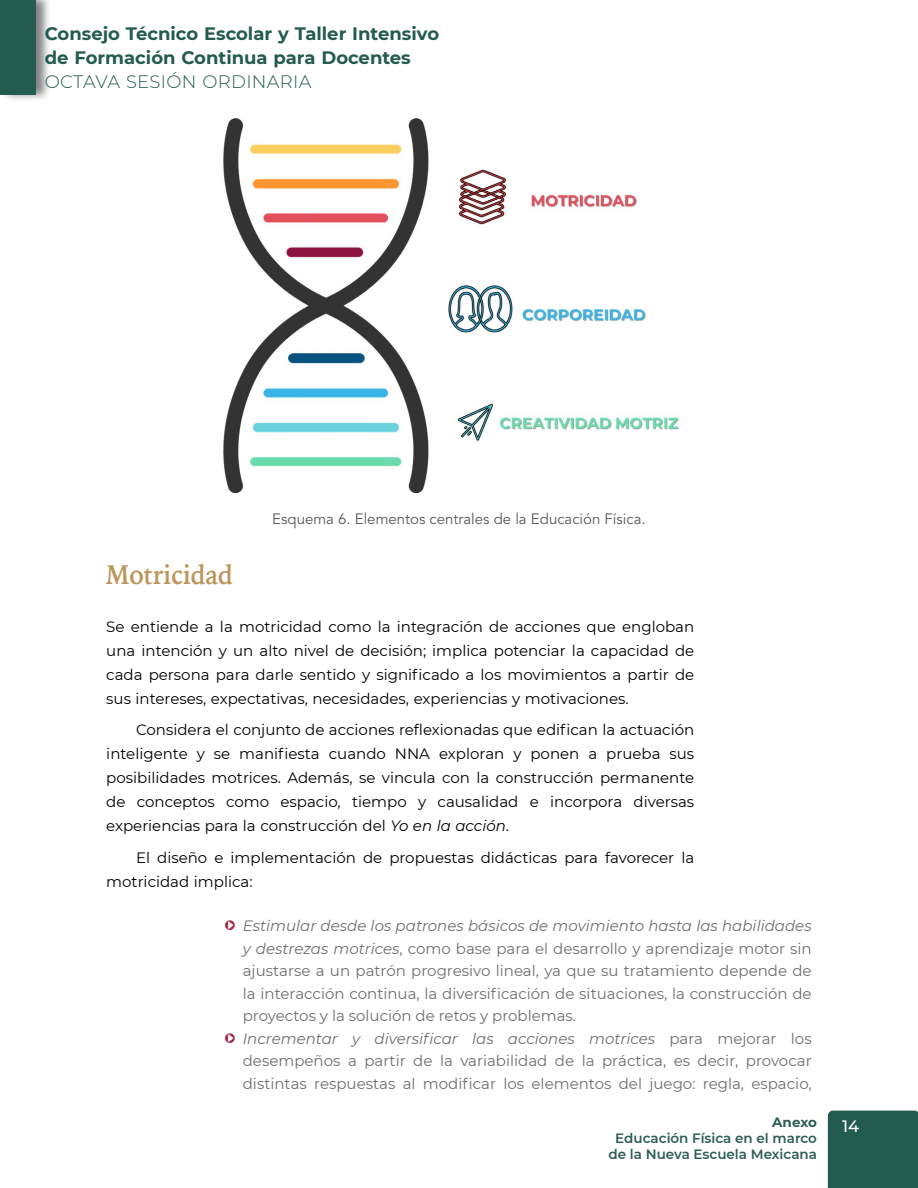
<style>
.page{position:relative;width:918px;height:1188px;background:#fff}
.page>*{position:absolute;margin:0;border:0;box-sizing:border-box;transform-origin:0 0}
.t1{font:700 27px "Iowan Old Style";color:#bc955c;scale:.9 1}
.t2{font:700 18px/24px "Montserrat";color:#235b4e}
.t3{font:300 18px "Montserrat";letter-spacing:.015em;color:#235b4e}
.t4{font:500 16.5px "Montserrat";color:#fff}
.t5{font:15px/24px "Montserrat";color:#000;text-align:justify}
.t6{font:15px "Montserrat";color:#6d6e71}
.t7{font:italic 15px "Montserrat";color:#6d6e71}
.t8{font:15px "Avenir LT Std";color:#58595b}
.t9{font:600 13.5px/16.2px "Montserrat";color:#2b5d54;text-align:center}
.t10{font:700 13.5px "Montserrat";letter-spacing:-.005em;color:#2b5d54}
.s1{font-style:italic}
.s2{font-family:"KG Arrows";font-style:normal;font-size:18px;color:#9f2847}
.s3{font-style:normal}
</style>
<div class="page">
<div style="left:828px;top:1111px;width:90px;height:77px;background:#235b4e"></div>
<div style="left:0;top:0;width:52px;height:103px;background:#000;opacity:.5"></div>
<div style="left:0;top:0;width:35px;height:94px;background:#235b4e"></div>
<img style="left:224px;top:119px;width:455px;height:373px">
<p class="t2" style="left:45px;top:21px;width:396px">Consejo Técnico Escolar y Taller Intensivo de Formación Continua para Docentes</p>
<p class="t3" style="left:45px;top:70px;width:268px">OCTAVA SESIÓN ORDINARIA</p>
<p class="t8" style="left:272px;top:510px;width:375px">Esquema 6. Elementos centrales de la Educación Física.</p>
<h1 class="t1" style="left:106px;top:550px;width:142px">Motricidad</h1>
<p class="t5" style="left:106px;top:614px;width:590px">Se entiende a la motricidad como la integración de acciones que engloban una intención y un alto nivel de decisión; implica potenciar la capacidad de cada persona para darle sentido y significado a los movimientos a partir de sus intereses, expectativas, necesidades, experiencias y motivaciones.</p>
<p class="t5" style="left:106px;top:718px;width:590px;text-indent:30px">Considera el conjunto de acciones reflexionadas que edifican la actuación inteligente y se manifiesta cuando NNA exploran y ponen a prueba sus posibilidades motrices. Además, se vincula con la construcción permanente de conceptos como espacio, tiempo y causalidad e incorpora diversas experiencias para la construcción del <span class="s1">Yo en la acción</span>.</p>
<p class="t5" style="left:106px;top:845px;width:589px;text-indent:30px">El diseño e implementación de propuestas didácticas para favorecer la motricidad implica:</p>
<p class="t7" style="left:225px;top:916px;width:588px"><span class="s2">y</span> Estimular desde los patrones básicos de movimiento hasta las habilidades</p>
<p class="t6" style="left:243px;top:938px;width:570px"><span class="s1">y destrezas motrices</span>, como base para el desarrollo y aprendizaje motor sin</p>
<p class="t6" style="left:243px;top:961px;width:570px">ajustarse a un patrón progresivo lineal, ya que su tratamiento depende de</p>
<p class="t6" style="left:243px;top:983px;width:570px">la interacción continua, la diversificación de situaciones, la construcción de</p>
<p class="t6" style="left:243px;top:1006px;width:335px">proyectos y la solución de retos y problemas.</p>
<p class="t7" style="left:225px;top:1028px;width:588px"><span class="s2">y</span> Incrementar y diversificar las acciones motrices <span class="s3">para mejorar los</span></p>
<p class="t6" style="left:243px;top:1051px;width:570px">desempeños a partir de la variabilidad de la práctica, es decir, provocar</p>
<p class="t6" style="left:243px;top:1073px;width:570px">distintas respuestas al modificar los elementos del juego: regla, espacio,</p>
<p class="t10" style="left:772px;top:1112px;width:46px">Anexo</p>
<p class="t9" style="left:609px;top:1129px;width:210px">Educación Física en el marco de la Nueva Escuela Mexicana</p>
<p class="t4" style="left:842px;top:1114px;width:19px">14</p>
</div>
